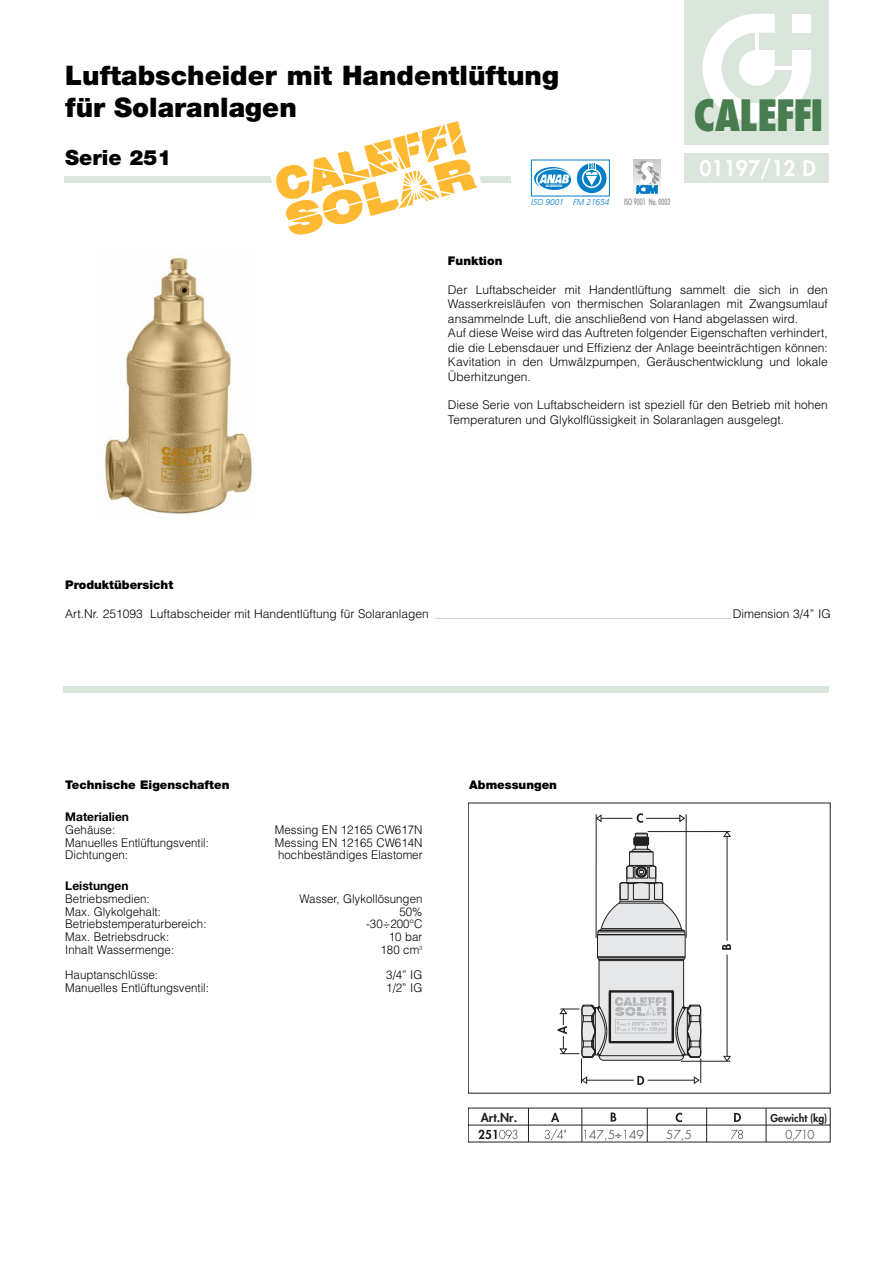
<style>
.page{position:relative;width:893px;height:1263px;background:#fff}
.page>*{position:absolute;margin:0;border:0;box-sizing:border-box;transform-origin:0 0}
.t1{font:800 condensed 42px "Futura";letter-spacing:-.035em;color:#477d4f}
.t2{font:900 27px/32.4px "Helvetica Neue";color:#000}
.t3{font:800 21px "Futura";color:#fff}
.t4{font:900 21px "Helvetica Neue";color:#000}
.t5{font:300 12px/14.4px "Helvetica";color:#000}
.t6{font:300 12px "Helvetica";color:#000;scale:.96 1}
.t7{font:900 12px "Helvetica Neue";color:#000}
.t8{font:700 12px "Helvetica Neue";color:#000}
.t9{font:300 12px "Futura";color:#231f20}
.t10{font:800 12px "Futura";color:#231f20}
.t11{font:300 12px "Futura";color:#231f20;scale:.93 1}
.t12{font:800 10.5px "Futura";color:#231f20}
.t13{font:italic 300 8.7px "Frutiger";color:#007ec5}
.t14{font:800 8.7px "Futura";color:#999b9e;scale:.6 1}
.t15{font:900 condensed 3.15px "Helvetica";color:#fff}
</style>
<div class="page">
<img style="left:104px;top:251px;width:148px;height:263px">
<div style="left:685px;top:0;width:144px;height:145px;background:#dae5dc"></div>
<svg style="left:703px;top:14px;width:108px;height:108px"></svg>
<hr style="left:755px;top:32px;width:4px;height:18px;background:#fff">
<hr style="left:774px;top:66px;width:18px;height:4px;background:#fff">
<div style="left:685px;top:153px;width:144px;height:30px;background:#dae5dc"></div>
<div style="left:64px;top:686px;width:765px;height:7px;background:#dae5dc"></div>
<hr style="left:435px;top:618px;width:296px;height:1px;background:#ccc">
<div style="left:64px;top:176px;width:446px;height:7px;background:#dae5dc"></div>
<div style="left:538px;top:169px;width:33px;height:21px;background:#007ec5;border-radius:50%"></div>
<svg style="left:534px;top:167px;width:36px;height:20px"></svg>
<div style="left:531px;top:160px;width:79px;height:36px;border:1px solid #007ec5"></div>
<svg style="left:577px;top:163px;width:30px;height:30px"></svg>
<svg style="left:582px;top:168px;width:19px;height:20px"></svg>
<svg style="left:583px;top:170px;width:17px;height:16px"></svg>
<svg style="left:586px;top:163px;width:12px;height:23px"></svg>
<svg style="left:633px;top:160px;width:28px;height:34px"></svg>
<svg style="left:468px;top:803px;width:362px;height:339px"></svg>
<svg style="left:551px;top:1113px;width:8px;height:9px"></svg>
<svg style="left:545px;top:1129px;width:21px;height:12px"></svg>
<svg style="left:611px;top:1112px;width:5px;height:9px"></svg>
<svg style="left:676px;top:1113px;width:6px;height:9px"></svg>
<svg style="left:734px;top:1113px;width:7px;height:9px"></svg>
<svg style="left:731px;top:1130px;width:12px;height:9px"></svg>
<svg style="left:478px;top:1130px;width:39px;height:9px"></svg>
<hr style="left:766px;top:1108px;width:1px;height:34px;background:#231f20">
<hr style="left:706px;top:1108px;width:1px;height:34px;background:#231f20">
<hr style="left:647px;top:1108px;width:1px;height:34px;background:#231f20">
<hr style="left:582px;top:1108px;width:1px;height:34px;background:#231f20">
<hr style="left:528px;top:1108px;width:1px;height:34px;background:#231f20">
<svg style="left:724px;top:832px;width:6px;height:5px"></svg>
<hr style="left:727px;top:836px;width:1px;height:105px;background:#231f20">
<svg style="left:724px;top:1056px;width:6px;height:5px"></svg>
<hr style="left:727px;top:954px;width:1px;height:102px;background:#231f20">
<svg style="left:722px;top:944px;width:9px;height:6px"></svg>
<hr style="left:681px;top:1061px;width:49px;height:1px;background:#231f20">
<hr style="left:648px;top:831px;width:82px;height:1px;background:#231f20">
<svg style="left:558px;top:813px;width:143px;height:272px"></svg>
<svg style="left:270px;top:121px;width:211px;height:114px"></svg>
<svg style="left:615px;top:1133px;width:7px;height:5px"></svg>
<h2 class="t2" style="left:65px;top:61px;width:495px">Luftabscheider mit Handentlüftung für Solaranlagen</h2>
<h3 class="t4" style="left:65px;top:150px;width:108px">Serie 251</h3>
<p class="t15" style="left:546px;top:184px;width:18px">ACCREDITED</p>
<p class="t13" style="left:531px;top:199px;width:80px">ISO 9001 FM 21654</p>
<p class="t14" style="left:624px;top:198px;width:79px">ISO 9001 No. 0003</p>
<h1 class="t1" style="left:693px;top:98px;width:132px">CALEFFI</h1>
<h3 class="t3" style="left:699px;top:158px;width:118px">01197/12 D</h3>
<p class="t7" style="left:448px;top:257px;width:56px">Funktion</p>
<p class="t5" style="left:448px;top:283px;width:381px">Der Luftabscheider mit Handentlüftung sammelt die sich in den Wasserkreisläufen von thermischen Solaranlagen mit Zwangsumlauf ansammelnde Luft, die anschließend von Hand abgelassen wird.<br>Auf diese Weise wird das Auftreten folgender Eigenschaften verhindert, die die Lebensdauer und Effizienz der Anlage beeinträchtigen können:<br>Kavitation in den Umwälzpumpen, Geräuschentwicklung und lokale Überhitzungen.</p>
<p class="t5" style="left:448px;top:398px;width:381px">Diese Serie von Luftabscheidern ist speziell für den Betrieb mit hohen<br>Temperaturen und Glykolflüssigkeit in Solaranlagen ausgelegt.</p>
<p class="t7" style="left:65px;top:580px;width:109px">Produktübersicht</p>
<p class="t5" style="left:65px;top:606px;width:365px">Art.Nr. 251093 Luftabscheider mit Handentlüftung für Solaranlagen</p>
<p class="t5" style="left:733px;top:606px;width:100px">Dimension 3/4” IG</p>
<p class="t7" style="left:65px;top:781px;width:166px">Technische Eigenschaften</p>
<p class="t8" style="left:65px;top:809px;width:65px">Materialien</p>
<p class="t6" style="left:65px;top:823px;width:54px">Gehäuse:</p>
<p class="t6" style="left:275px;top:823px;width:155px">Messing EN 12165 CW617N</p>
<p class="t6" style="left:65px;top:835px;width:151px">Manuelles Entlüftungsventil:</p>
<p class="t6" style="left:275px;top:835px;width:155px">Messing EN 12165 CW614N</p>
<p class="t6" style="left:65px;top:848px;width:67px">Dichtungen:</p>
<p class="t6" style="left:278px;top:848px;width:152px">hochbeständiges Elastomer</p>
<p class="t8" style="left:65px;top:878px;width:65px">Leistungen</p>
<p class="t6" style="left:65px;top:891px;width:89px">Betriebsmedien:</p>
<p class="t6" style="left:299px;top:891px;width:130px">Wasser, Glykollösungen</p>
<p class="t6" style="left:65px;top:904px;width:101px">Max. Glykolgehalt:</p>
<p class="t6" style="left:399px;top:904px;width:26px">50%</p>
<p class="t6" style="left:65px;top:917px;width:149px">Betriebstemperaturbereich:</p>
<p class="t6" style="left:366px;top:917px;width:60px">-30÷200°C</p>
<p class="t6" style="left:65px;top:930px;width:110px">Max. Betriebsdruck:</p>
<p class="t6" style="left:389px;top:930px;width:37px">10 bar</p>
<p class="t6" style="left:65px;top:942px;width:115px">Inhalt Wassermenge:</p>
<p class="t6" style="left:381px;top:942px;width:45px">180 cm<sup>3</sup></p>
<p class="t6" style="left:65px;top:968px;width:98px">Hauptanschlüsse:</p>
<p class="t6" style="left:386px;top:968px;width:39px">3/4” IG</p>
<p class="t6" style="left:65px;top:981px;width:151px">Manuelles Entlüftungsventil:</p>
<p class="t6" style="left:386px;top:981px;width:39px">1/2” IG</p>
<p class="t7" style="left:469px;top:781px;width:89px">Abmessungen</p>
<p class="t10" style="left:481px;top:1112px;width:38px">Art.Nr.</p>
<p class="t9" style="left:582px;top:1129px;width:64px">147,5 149</p>
<p class="t9" style="left:666px;top:1129px;width:28px">57,5</p>
<p class="t12" style="left:770px;top:1113px;width:59px">Gewicht (kg)</p>
<p class="t11" style="left:786px;top:1129px;width:33px">0,710</p>
</div>
